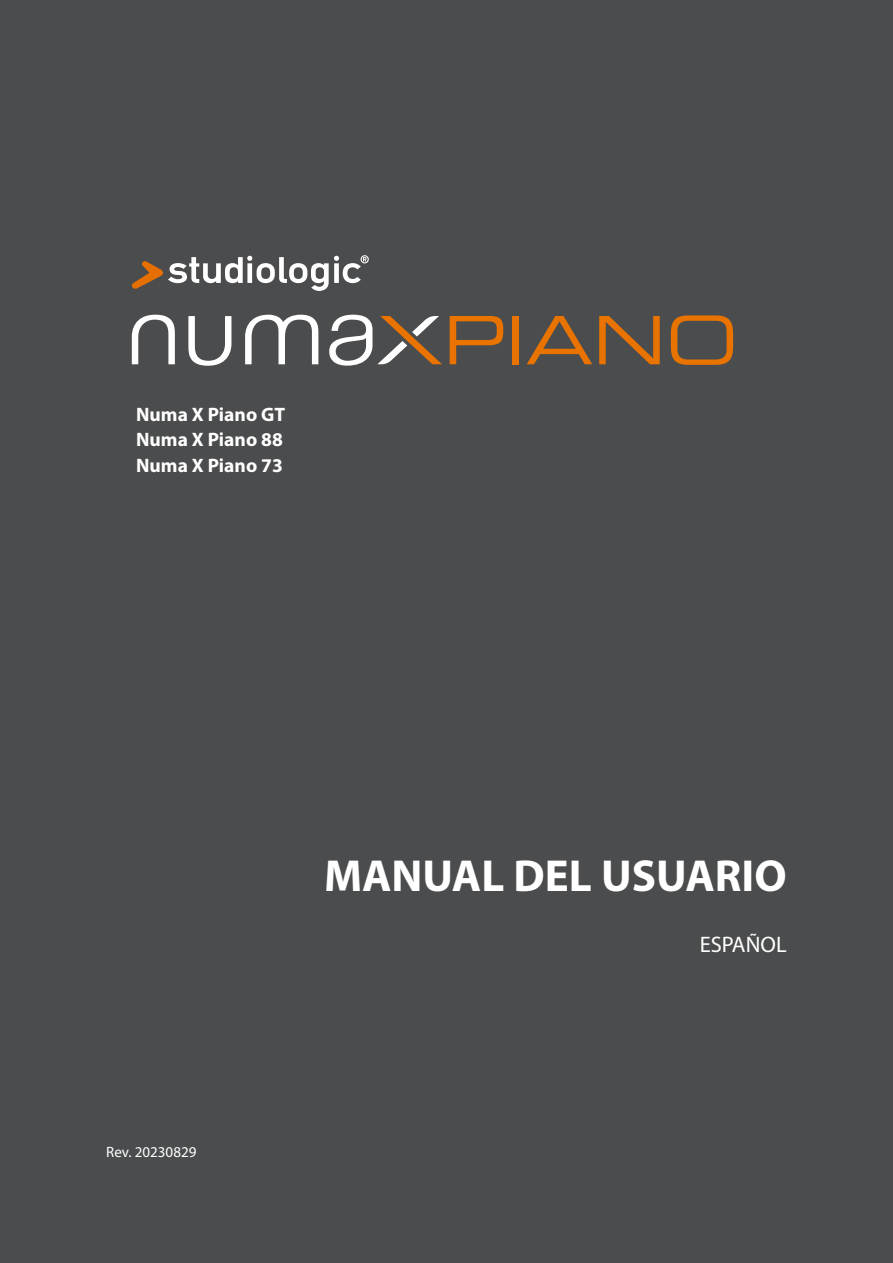
<style>
.page{position:relative;width:893px;height:1263px;background:#4b4c4d}
.page>*{position:absolute;margin:0;border:0;box-sizing:border-box;transform-origin:0 0}
.t1{font:700 45px "Myriad Pro";color:#fff}
.t2{font:22.5px "Myriad Pro";color:#fff}
.t3{font:700 19.5px "Myriad Pro";color:#fff}
.t4{font:15px "Myriad Pro";color:#fff}
</style>
<div class="page">
<svg style="left:132px;top:255px;width:237px;height:36px"></svg>
<svg style="left:450px;top:316px;width:53px;height:48px"></svg>
<div style="left:512px;top:316px;width:7px;height:48px;background:#e97300"></div>
<svg style="left:527px;top:316px;width:65px;height:48px"></svg>
<svg style="left:599px;top:316px;width:61px;height:48px"></svg>
<svg style="left:671px;top:315px;width:62px;height:50px"></svg>
<svg style="left:132px;top:315px;width:43px;height:49px"></svg>
<svg style="left:188px;top:316px;width:43px;height:50px"></svg>
<svg style="left:245px;top:315px;width:73px;height:49px"></svg>
<svg style="left:329px;top:315px;width:113px;height:51px"></svg>
<p class="t3" style="left:136px;top:401px;width:151px">Numa X Piano GT</p>
<p class="t3" style="left:136px;top:427px;width:148px">Numa X Piano 88</p>
<p class="t3" style="left:136px;top:452px;width:148px">Numa X Piano 73</p>
<p class="t4" style="left:106px;top:1142px;width:92px">Rev. 20230829</p>
<p class="t1" style="left:324px;top:846px;width:464px">MANUAL DEL USUARIO</p>
<p class="t2" style="left:700px;top:931px;width:88px">ESPAÑOL</p>
</div>
